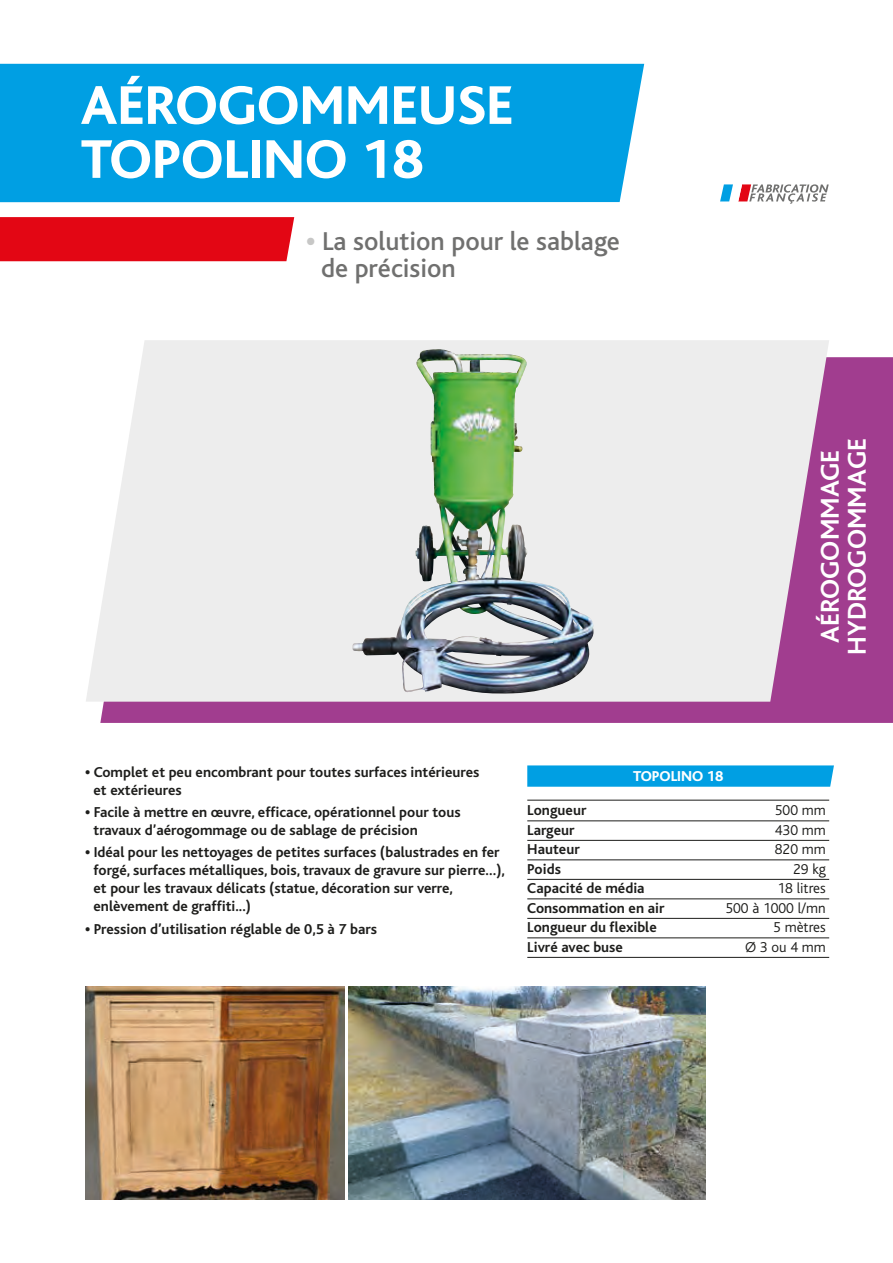
<style>
.page{position:relative;width:893px;height:1263px;background:#fff}
.page>*{position:absolute;margin:0;border:0;box-sizing:border-box;transform-origin:0 0}
.t1{font:800 57px/54px "Bliss";color:#fff}
.t2{font:500 27px/27px "Bliss";color:#70706f}
.t3{font:700 27px/27px "Bliss";color:#fff;text-align:center}
.t4{font:700 15px/18px "Bliss";color:#1d1d1b}
.t5{font:300 15px "Bliss";color:#1d1d1b}
.t6{font:800 15px "Bliss";color:#fff}
.s1{font-weight:800;color:#c7c7c6}
.s2{font-weight:800}
</style>
<div class="page">
<div style="left:100px;top:357px;width:793px;height:366px;background:#a13d8f"></div>
<svg style="left:86px;top:340px;width:743px;height:362px;background:#e9e3e8"></svg>
<div style="left:0;top:64px;width:644px;height:138px;background:#009fe3"></div>
<div style="left:0;top:217px;width:294px;height:44px;background:#e30614"></div>
<svg style="left:527px;top:765px;width:307px;height:22px;background:#0aa2e4"></svg>
<img style="left:352px;top:351px;width:242px;height:343px">
<img style="left:85px;top:986px;width:259px;height:213px">
<img style="left:349px;top:986px;width:357px;height:213px">
<svg style="left:720px;top:184px;width:109px;height:20px"></svg>
<hr style="left:527px;top:800px;width:302px;height:1px;background:#1d1d1b">
<hr style="left:527px;top:821px;width:302px;height:1px;background:#1d1d1b">
<hr style="left:527px;top:840px;width:302px;height:1px;background:#1d1d1b">
<hr style="left:527px;top:860px;width:302px;height:1px;background:#1d1d1b">
<hr style="left:527px;top:879px;width:302px;height:1px;background:#1d1d1b">
<hr style="left:527px;top:899px;width:302px;height:1px;background:#1d1d1b">
<hr style="left:527px;top:918px;width:302px;height:1px;background:#1d1d1b">
<hr style="left:527px;top:938px;width:302px;height:1px;background:#1d1d1b">
<hr style="left:527px;top:957px;width:302px;height:1px;background:#1d1d1b">
<h1 class="t1" style="left:81px;top:80px;width:434px">AÉROGOMMEUSE<br>TOPOLINO 18</h1>
<h2 class="t2" style="left:321px;top:228px;width:300px;text-indent:-15px"><span class="s1">•</span> La solution pour le sablage de précision</h2>
<h2 class="t3" style="left:817px;top:655px;width:218px;rotate:-90deg">AÉROGOMMAGE<br>HYDROGOMMAGE</h2>
<p class="t4" style="left:94px;top:763px;width:387px;text-indent:-9px"><span class="s2">•</span> Complet et peu encombrant pour toutes surfaces intérieures et extérieures</p>
<p class="t4" style="left:94px;top:803px;width:369px;text-indent:-9px"><span class="s2">•</span> Facile à mettre en œuvre, efficace, opérationnel pour tous travaux d’aérogommage ou de sablage de précision</p>
<p class="t4" style="left:94px;top:844px;width:413px;text-indent:-9px"><span class="s2">•</span> Idéal pour les nettoyages de petites surfaces (balustrades en fer forgé, surfaces métalliques, bois, travaux de gravure sur pierre…), et pour les travaux délicats (statue, décoration sur verre, enlèvement de graffiti...)</p>
<p class="t4" style="left:85px;top:920px;width:294px"><span class="s2">•</span> Pression d’utilisation réglable de 0,5 à 7 bars</p>
<p class="t6" style="left:633px;top:768px;width:92px">TOPOLINO 18</p>
<p class="t4" style="left:527px;top:801px;width:61px">Longueur</p>
<p class="t5" style="left:775px;top:802px;width:52px">500 mm</p>
<p class="t4" style="left:527px;top:821px;width:49px">Largeur</p>
<p class="t5" style="left:775px;top:822px;width:52px">430 mm</p>
<p class="t4" style="left:527px;top:840px;width:54px">Hauteur</p>
<p class="t5" style="left:775px;top:841px;width:52px">820 mm</p>
<p class="t4" style="left:527px;top:860px;width:35px">Poids</p>
<p class="t5" style="left:793px;top:861px;width:34px">29 kg</p>
<p class="t4" style="left:527px;top:879px;width:119px">Capacité de média</p>
<p class="t5" style="left:778px;top:880px;width:50px">18 litres</p>
<p class="t4" style="left:527px;top:899px;width:139px">Consommation en air</p>
<p class="t5" style="left:725px;top:900px;width:102px">500 à 1000 l/mn</p>
<p class="t4" style="left:527px;top:918px;width:131px">Longueur du flexible</p>
<p class="t5" style="left:773px;top:919px;width:54px">5 mètres</p>
<p class="t4" style="left:527px;top:938px;width:97px">Livré avec buse</p>
<p class="t5" style="left:745px;top:939px;width:82px">Ø 3 ou 4 mm</p>
</div>
